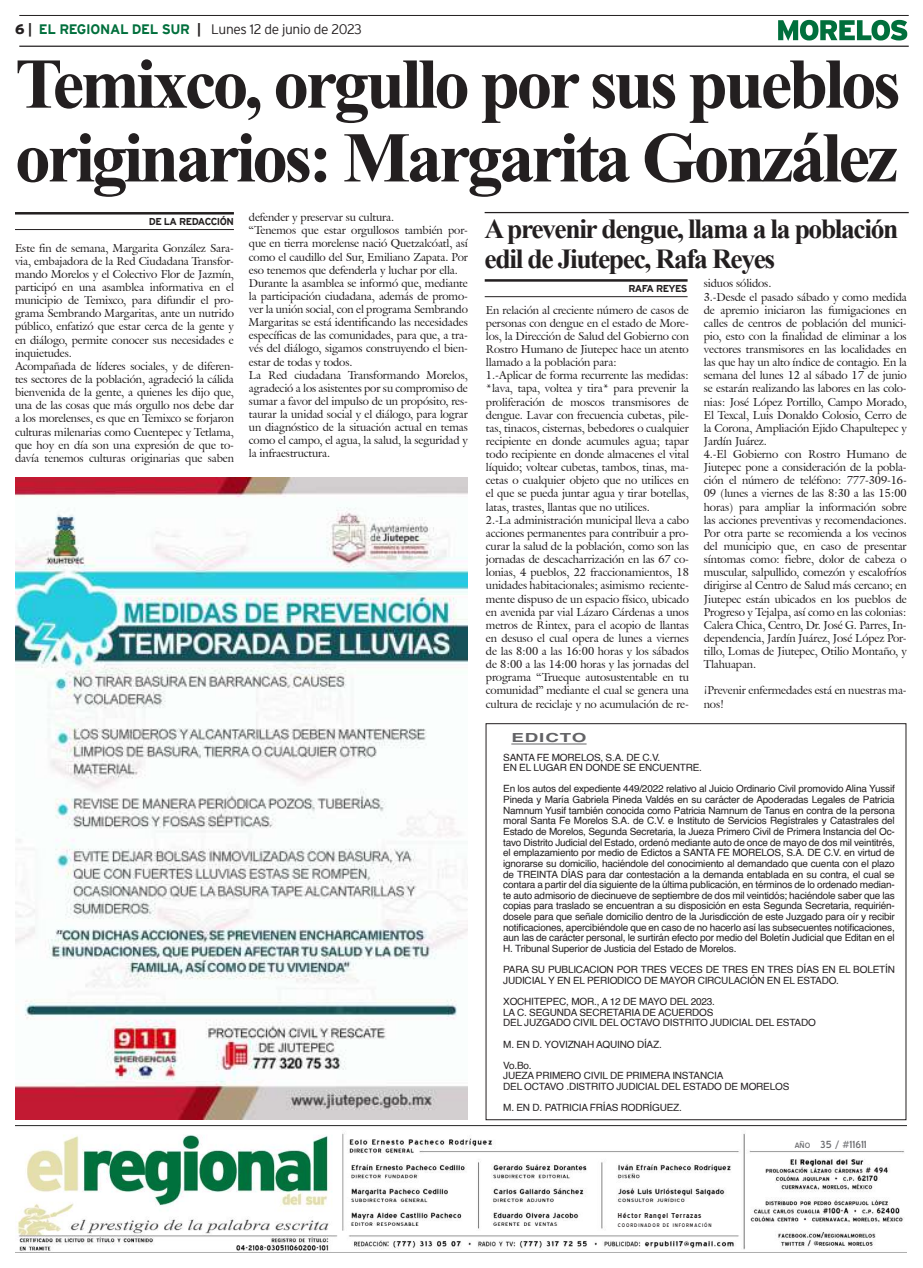
<style>
.page{position:relative;width:923px;height:1268px;background:#fff}
.page>*{position:absolute;margin:0;border:0;box-sizing:border-box;transform-origin:0 0}
.t1{font:700 71.25px/73.8px "Times New Roman";letter-spacing:-.05em;color:#231f20}
.t2{font:700 27.5px/30px "Times New Roman";letter-spacing:-.05em;color:#231f20}
.t3{font:300 13.75px "Interstate";letter-spacing:-.025em;color:#231f20}
.t4{font:700 12.5px "Helvetica";letter-spacing:.05em;color:#636366;scale:1.5 1}
.t5{font:11.25px/13.1px "Galliard IT Cby BT";letter-spacing:-.01em;color:#231f20}
.t6{font:10px/10.6px "Helvetica";letter-spacing:-.02em;color:#231f20}
.t7{font:700 10px "Interstate";letter-spacing:-.05em;color:#231f20}
.t8{font:10px "Blue Highway";color:#6c6d70;scale:1.1 1}
.t9{font:700 6.88px "Blue Highway";letter-spacing:.095em;color:#231f20}
.t10{font:5px "Blue Highway";letter-spacing:.18em;color:#231f20}
.s1{font-weight:900}
.s2{font-weight:700}
.s3{font-weight:700;color:#006f3c}
.s4{font-size:7.5px}
</style>
<div class="page">
<hr style="left:19px;top:15px;width:889px;height:1px;background:#231f20">
<hr style="left:19px;top:46px;width:889px;height:1px;background:#231f20">
<svg style="left:778px;top:20px;width:129px;height:21px"></svg>
<img style="left:15px;top:1125px;width:891px;height:127px">
<img style="left:15px;top:478px;width:453px;height:641px">
<hr style="left:511px;top:743px;width:75px;height:1px;background:#636366">
<hr style="left:15px;top:212px;width:219px;height:2px;background:#231f20">
<hr style="left:15px;top:229px;width:219px;height:1px;background:#231f20">
<hr style="left:484px;top:279px;width:203px;height:3px;background:#231f20">
<hr style="left:484px;top:296px;width:203px;height:1px;background:#231f20">
<hr style="left:484px;top:212px;width:424px;height:1px;background:#231f20">
<p class="t3" style="left:15px;top:21px;width:348px"><span class="s1">6</span> <span class="s2">|</span> <span class="s3">EL REGIONAL DEL SUR</span> <span class="s2">|</span> Lunes 12 de junio de 2023</p>
<h1 class="t1" style="left:15px;top:45px;width:887px">Temixco, orgullo por sus pueblos originarios: Margarita González</h1>
<p class="t7" style="left:149px;top:216px;width:86px">DE LA REDACCIÓN</p>
<p class="t5" style="left:249px;top:210px;width:220px">defender y preservar su cultura.<br>“Tenemos que estar orgullosos también por&shy;que en tierra morelense nació Quetzalcóatl, así como el caudillo del Sur, Emiliano Zapata. Por eso tenemos que defenderla y luchar por ella.<br>Durante la asamblea se informó que, mediante la participación ciudadana, además de promo&shy;ver la unión social, con el programa Sembrando Margaritas se está identificando las necesidades específicas de las comunidades, para que, a tra&shy;vés del diálogo, sigamos construyendo el bien&shy;estar de todas y todos.<br>La Red ciudadana Transformando Morelos, agradeció a los asistentes por su compromiso de sumar a favor del impulso de un propósito, res&shy;taurar la unidad social y el diálogo, para lograr un diagnóstico de la situación actual en temas como el campo, el agua, la salud, la seguridad y la infraestructura.</p>
<h2 class="t2" style="left:484px;top:213px;width:415px">A prevenir dengue, llama a la población edil de Jiutepec, Rafa Reyes</h2>
<p class="t7" style="left:628px;top:283px;width:61px">RAFA REYES</p>
<p class="t5" style="left:15px;top:241px;width:220px">Este fin de semana, Margarita González Sara&shy;via, embajadora de la Red Ciudadana Transfor&shy;mando Morelos y el Colectivo Flor de Jazmín, participó en una asamblea informativa en el municipio de Temixco, para difundir el pro&shy;grama Sembrando Margaritas, ante un nutrido público, enfatizó que estar cerca de la gente y en diálogo, permite conocer sus necesidades e inquietudes.<br>Acompañada de líderes sociales, y de diferen&shy;tes sectores de la población, agradeció la cálida bienvenida de la gente, a quienes les dijo que, una de las cosas que más orgullo nos debe dar a los morelenses, es que en Temixco se forjaron culturas milenarias como Cuentepec y Tetlama, que hoy en día son una expresión de que to&shy;davía tenemos culturas originarias que saben</p>
<p class="t5" style="left:703px;top:277px;width:204px">siduos sólidos.<br>3.-Desde el pasado sábado y como medida de apremio iniciaron las fumigaciones en calles de centros de población del munici&shy;pio, esto con la finalidad de eliminar a los vectores transmisores en las localidades en las que hay un alto índice de contagio. En la semana del lunes 12 al sábado 17 de junio se estarán realizando las labores en las colo&shy;nias: José López Portillo, Campo Morado, El Texcal, Luis Donaldo Colosio, Cerro de la Corona, Ampliación Ejido Chapultepec y Jardín Juárez.<br>4.-El Gobierno con Rostro Humano de Jiutepec pone a consideración de la pobla&shy;ción el número de teléfono: 777-309-16- 09 (lunes a viernes de las 8:30 a las 15:00 horas) para ampliar la información sobre las acciones preventivas y recomendaciones.<br>Por otra parte se recomienda a los vecinos del municipio que, en caso de presentar síntomas como: fiebre, dolor de cabeza o muscular, salpullido, comezón y escalofríos dirigirse al Centro de Salud más cercano; en Jiutepec están ubicados en los pueblos de Progreso y Tejalpa, así como en las colonias:<br>Calera Chica, Centro, Dr. José G. Parres, In&shy;dependencia, Jardín Juárez, José López Por&shy;tillo, Lomas de Jiutepec, Otilio Montaño, y Tlahuapan.</p>
<p class="t5" style="left:703px;top:684px;width:204px">¡Prevenir enfermedades está en nuestras ma&shy;nos!</p>
<p class="t5" style="left:486px;top:303px;width:204px">En relación al creciente número de casos de personas con dengue en el estado de More&shy;los, la Dirección de Salud del Gobierno con Rostro Humano de Jiutepec hace un atento llamado a la población para:<br>1.-Aplicar de forma recurrente las medidas: *lava, tapa, voltea y tira* para prevenir la proliferación de moscos transmisores de dengue. Lavar con frecuencia cubetas, pile&shy;tas, tinacos, cisternas, bebedores o cualquier recipiente en donde acumules agua; tapar todo recipiente en donde almacenes el vital líquido; voltear cubetas, tambos, tinas, ma&shy;cetas o cualquier objeto que no utilices en el que se pueda juntar agua y tirar botellas, latas, trastes, llantas que no utilices.<br>2.-La administración municipal lleva a cabo acciones permanentes para contribuir a pro&shy;curar la salud de la población, como son las jornadas de descacharrización en las 67 co&shy;lonias, 4 pueblos, 22 fraccionamientos, 18 unidades habitacionales; asimismo reciente&shy;mente dispuso de un espacio físico, ubicado en avenida par vial Lázaro Cárdenas a unos metros de Rintex, para el acopio de llantas en desuso el cual opera de lunes a viernes de las 8:00 a las 16:00 horas y los sábados de 8:00 a las 14:00 horas y las jornadas del programa “Trueque autosustentable en tu comunidad” mediante el cual se genera una cultura de reciclaje y no acumulación de re-</p>
<p class="t4" style="left:511px;top:728px;width:52px">EDICTO</p>
<p class="t6" style="left:503px;top:752px;width:200px">SANTA FE MORELOS, S.A. DE C.V.<br>EN EL LUGAR EN DONDE SE ENCUENTRE.</p>
<p class="t6" style="left:503px;top:784px;width:393px;text-align:justify">En los autos del expediente 449/2022 relativo al Juicio Ordinario Civil promovido Alina Yussif Pineda y María Gabriela Pineda Valdés en su carácter de Apoderadas Legales de Patricia Namnum Yusif también conocida como Patricia Namnum de Tanus en contra de la persona moral Santa Fe Morelos S.A. de C.V. e Instituto de Servicios Regístrales y Catastrales del Estado de Morelos, Segunda Secretaria, la Jueza Primero Civil de Primera Instancia del Oc&shy;tavo Distrito Judicial del Estado, ordenó mediante auto de once de mayo de dos mil veintitrés, el emplazamiento por medio de Edictos a SANTA FE MORELOS, S.A. DE C.V. en virtud de ignorarse su domicilio, haciéndole del conocimiento al demandado que cuenta con el plazo de TREINTA DÍAS para dar contestación a la demanda entablada en su contra, el cual se contara a partir del día siguiente de la última publicación, en términos de lo ordenado median&shy;te auto admisorio de diecinueve de septiembre de dos mil veintidós; haciéndole saber que las copias para traslado se encuentran a su disposición en esta Segunda Secretaria, requirién&shy;dosele para que señale domicilio dentro de la Jurisdicción de este Juzgado para oír y recibir notificaciones, apercibiéndole que en caso de no hacerlo así las subsecuentes notificaciones, aun las de carácter personal, le surtirán efecto por medio del Boletín Judicial que Editan en el H. Tribunal Superior de Justicia del Estado de Morelos.</p>
<p class="t6" style="left:503px;top:964px;width:393px">PARA SU PUBLICACION POR TRES VECES DE TRES EN TRES DÍAS EN EL BOLETÍN<br>JUDICIAL Y EN EL PERIODICO DE MAYOR CIRCULACIÓN EN EL ESTADO.</p>
<p class="t6" style="left:503px;top:996px;width:314px">XOCHITEPEC, MOR., A 12 DE MAYO DEL 2023.<br>LA C. SEGUNDA SECRETARIA DE ACUERDOS<br>DEL JUZGADO CIVIL DEL OCTAVO DISTRITO JUDICIAL DEL ESTADO</p>
<p class="t6" style="left:503px;top:1033px;width:160px;line-height:21.2px">M. EN D. YOVIZNAH AQUINO DÍAZ.<br>Vo.Bo.</p>
<p class="t6" style="left:503px;top:1071px;width:287px">JUEZA PRIMERO CIVIL DE PRIMERA INSTANCIA<br>DEL OCTAVO .DISTRITO JUDICIAL DEL ESTADO DE MORELOS</p>
<p class="t6" style="left:503px;top:1102px;width:180px">M. EN D. PATRICIA FRÍAS RODRÍGUEZ.</p>
<p class="t9" style="left:618px;top:1211px;width:85px">Héctor Rangel Terrazas</p>
<p class="t10" style="left:618px;top:1222px;width:95px">COORDINADOR DE INFORMACIÓN</p>
<p class="t8" style="left:794px;top:1138px;width:67px"><span class="s4">AÑO</span> 35 / #11611</p>
</div>
